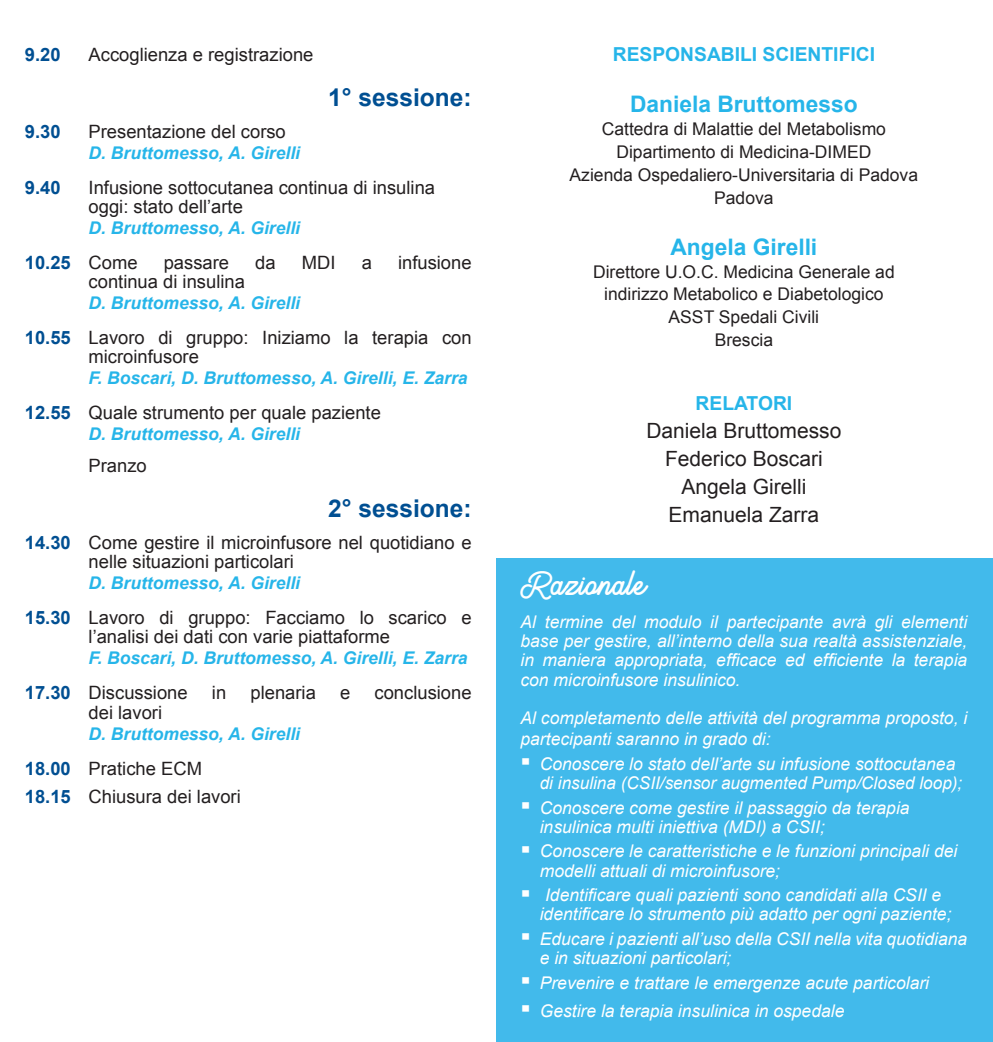
<style>
.page{position:relative;width:993px;height:1042px;background:#fff}
.page>*{position:absolute;margin:0;border:0;box-sizing:border-box;transform-origin:0 0}
.t1{font:28px "Brandon Smith";color:#fff}
.t2{font:700 24.5px "Arial";color:#004f92}
.t3{font:700 22.75px "Arial";color:#26b5e9}
.t4{font:21px/28px "Arial";color:#231f20;text-align:center}
.t5{font:700 19.25px "Arial";color:#26b5e9}
.t6{font:18.38px/19.2px "Arial";color:#231f20}
.t7{font:700 18.38px "Arial";color:#004f92}
.t8{font:italic 17.5px/19.2px "Arial";color:#fff}
.t9{font:italic 700 17.5px "Arial";color:#26b5e9}
.t10{font:17.5px/22.9px "Arial";color:#231f20;text-align:center}
.s1{font-weight:400;color:#231f20}
.s2{font-weight:700;color:#004f92}
.s3{font-weight:900;font-style:normal;font-size:31.5px}
</style>
<div class="page">
<div style="left:496px;top:558px;width:496px;height:484px;background:#42baeb"></div>
<p class="t7" style="left:25px;top:42px;width:37px">9.20</p>
<p class="t6" style="left:89px;top:45px;width:226px">Accoglienza e registrazione</p>
<h2 class="t2" style="left:328px;top:81px;width:145px">1° sessione:</h2>
<p class="t7" style="left:25px;top:119px;width:37px">9.30</p>
<p class="t6" style="left:89px;top:122px;width:199px">Presentazione del corso</p>
<p class="t9" style="left:89px;top:141px;width:213px">D. Bruttomesso, A. Girelli</p>
<p class="t7" style="left:25px;top:175px;width:37px">9.40</p>
<p class="t6" style="left:89px;top:178px;width:348px">Infusione sottocutanea continua di insulina oggi: stato dell’arte</p>
<p class="t9" style="left:89px;top:216px;width:213px">D. Bruttomesso, A. Girelli</p>
<p class="t7" style="left:25px;top:250px;width:114px">10.25 <span class="s1">Come</span></p>
<p class="t6" style="left:164px;top:253px;width:67px">passare</p>
<p class="t6" style="left:255px;top:253px;width:22px">da</p>
<p class="t6" style="left:302px;top:253px;width:35px">MDI</p>
<p class="t6" style="left:361px;top:253px;width:12px">a</p>
<p class="t6" style="left:398px;top:253px;width:75px">infusione</p>
<p class="t6" style="left:89px;top:272px;width:158px">continua di insulina</p>
<p class="t9" style="left:89px;top:292px;width:213px">D. Bruttomesso, A. Girelli</p>
<p class="t6" style="left:89px;top:328px;width:384px;text-indent:-64px"><span class="s2">10.55</span> Lavoro di gruppo: Iniziamo la terapia con microinfusore</p>
<p class="t9" style="left:89px;top:367px;width:380px">F. Boscari, D. Bruttomesso, A. Girelli, E. Zarra</p>
<p class="t6" style="left:25px;top:403px;width:357px"><span class="s2">12.55</span> Quale strumento per quale paziente</p>
<p class="t9" style="left:89px;top:423px;width:213px">D. Bruttomesso, A. Girelli</p>
<p class="t6" style="left:89px;top:456px;width:60px">Pranzo</p>
<h2 class="t2" style="left:328px;top:493px;width:145px">2° sessione:</h2>
<p class="t6" style="left:89px;top:533px;width:384px;text-indent:-64px"><span class="s2">14.30</span> Come gestire il microinfusore nel quotidiano e nelle situazioni particolari</p>
<p class="t9" style="left:89px;top:572px;width:213px">D. Bruttomesso, A. Girelli</p>
<p class="t6" style="left:89px;top:608px;width:384px;text-indent:-64px"><span class="s2">15.30</span> Lavoro di gruppo: Facciamo lo scarico e l’analisi dei dati con varie piattaforme</p>
<p class="t9" style="left:89px;top:647px;width:380px">F. Boscari, D. Bruttomesso, A. Girelli, E. Zarra</p>
<p class="t6" style="left:25px;top:683px;width:164px"><span class="s2">17.30</span> Discussione</p>
<p class="t6" style="left:212px;top:683px;width:16px">in</p>
<p class="t6" style="left:250px;top:683px;width:67px">plenaria</p>
<p class="t6" style="left:340px;top:683px;width:12px">e</p>
<p class="t6" style="left:374px;top:683px;width:99px">conclusione</p>
<p class="t6" style="left:89px;top:703px;width:75px">dei lavori</p>
<p class="t9" style="left:89px;top:722px;width:213px">D. Bruttomesso, A. Girelli</p>
<p class="t6" style="left:25px;top:754px;width:217px;line-height:28px"><span class="s2">18.00</span> Pratiche ECM<br><span class="s2">18.15</span> Chiusura dei lavori</p>
<p class="t5" style="left:612px;top:42px;width:264px">RESPONSABILI SCIENTIFICI</p>
<h3 class="t3" style="left:629px;top:89px;width:229px">Daniela Bruttomesso</h3>
<p class="t10" style="left:569px;top:118px;width:350px">Cattedra di Malattie del Metabolismo<br>Dipartimento di Medicina-DIMED<br>Azienda Ospedaliero-Universitaria di Padova<br>Padova</p>
<h3 class="t3" style="left:670px;top:232px;width:148px">Angela Girelli</h3>
<p class="t10" style="left:593px;top:260px;width:303px">Direttore U.O.C. Medicina Generale ad indirizzo Metabolico e Diabetologico<br>ASST Spedali Civili<br>Brescia</p>
<p class="t5" style="left:695px;top:390px;width:98px">RELATORI</p>
<p class="t4" style="left:646px;top:417px;width:196px">Daniela Bruttomesso<br>Federico Boscari<br>Angela Girelli<br>Emanuela Zarra</p>
<h1 class="t1" style="left:520px;top:562px;width:127px">Razionale</h1>
<p class="t8" style="left:520px;top:612px;width:448px;text-align:justify">Al termine del modulo il partecipante avrà gli elementi base per gestire, all’interno della sua realtà assistenziale, in maniera appropriata, efficace ed efficiente la terapia con microinfusore insulinico.</p>
<p class="t8" style="left:520px;top:708px;width:448px;line-height:21px">Al completamento delle attività del programma proposto, i partecipanti saranno in grado di:</p>
<p class="t8" style="left:539px;top:754px;width:424px;text-indent:-19px"><span class="s3">·</span> Conoscere lo stato dell’arte su infusione sottocutanea di insulina (CSII/sensor augmented Pump/Closed loop);</p>
<p class="t8" style="left:539px;top:798px;width:371px;text-indent:-19px"><span class="s3">·</span> Conoscere come gestire il passaggio da terapia insulinica multi iniettiva (MDI) a CSII;</p>
<p class="t8" style="left:539px;top:842px;width:419px;text-indent:-19px"><span class="s3">·</span> Conoscere le caratteristiche e le funzioni principali dei modelli attuali di microinfusore;</p>
<p class="t8" style="left:539px;top:885px;width:413px;text-indent:-19px"><span class="s3">·</span> Identificare quali pazienti sono candidati alla CSII e identificare lo strumento più adatto per ogni paziente;</p>
<p class="t8" style="left:539px;top:929px;width:429px;text-indent:-19px"><span class="s3">·</span> Educare i pazienti all’uso della CSII nella vita quotidiana e in situazioni particolari;</p>
<p class="t8" style="left:520px;top:968px;width:410px;line-height:28px"><span class="s3">·</span> Prevenire e trattare le emergenze acute particolari <span class="s3">·</span> Gestire la terapia insulinica in ospedale</p>
</div>
